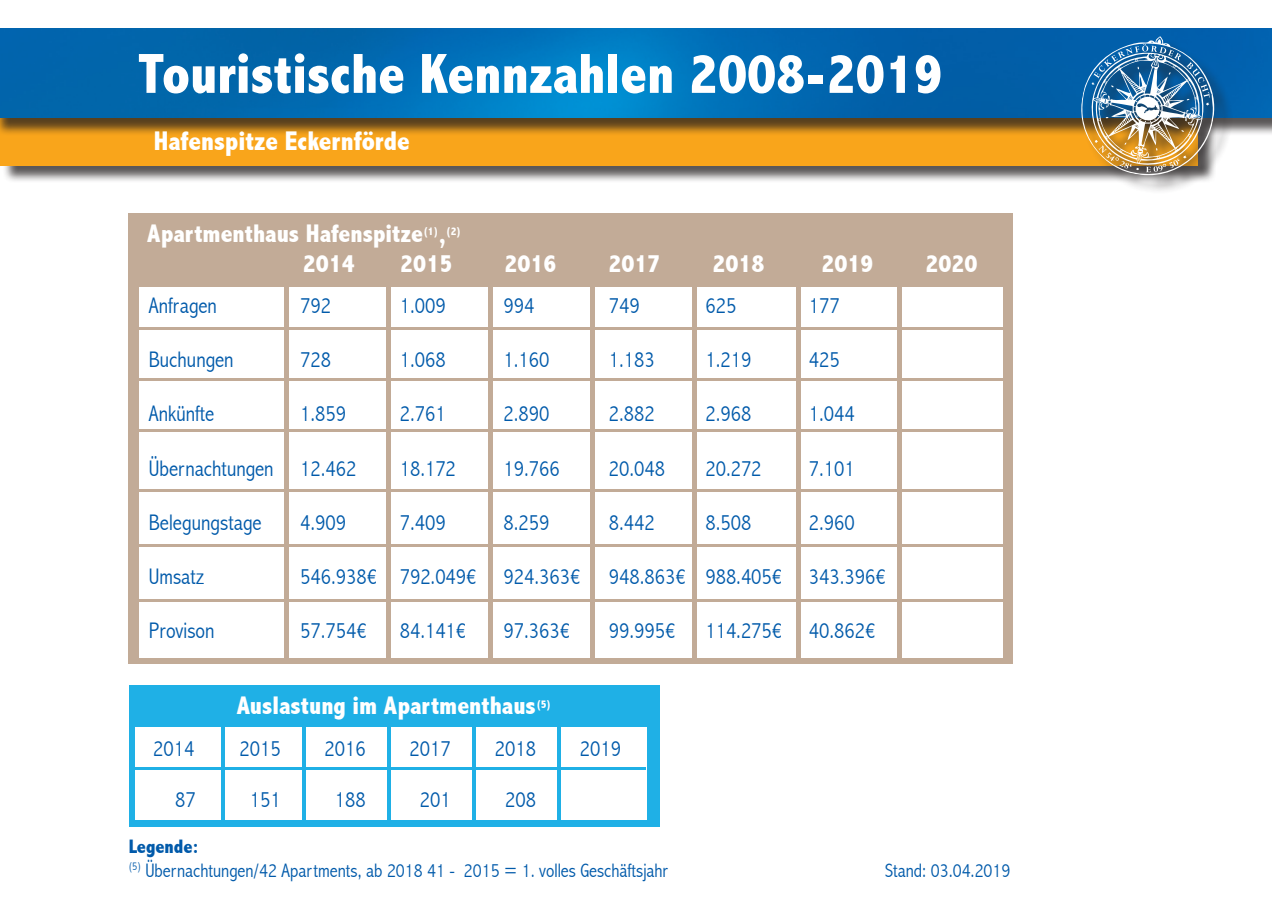
<style>
.page{position:relative;width:1272px;height:902px;background:#fff}
.page>*{position:absolute;margin:0;border:0;box-sizing:border-box;transform-origin:0 0}
.t1{font:800 condensed 57px "Abadi";color:#fff}
.t2{font:800 condensed 27px "Abadi";color:#fff}
.t3{font:800 condensed 25.5px "Abadi";color:#fff}
.t4{font:300 condensed 22.5px "Abadi";color:#015aaa}
.t5{font:300 condensed 19.5px "Abadi";color:#015aaa}
.t6{font:800 condensed 19.5px "Abadi";color:#015aaa}
.t7{font:800 condensed 11.4px "Abadi";color:#fff}
</style>
<div class="page">
<div style="left:128px;top:247px;width:884px;height:416px;background:#c2ab97"></div>
<div style="left:139px;top:287px;width:863px;height:370px;background:#fff"></div>
<div style="left:128px;top:213px;width:884px;height:70px;background:#c2ab97"></div>
<hr style="left:284px;top:286px;width:4px;height:374px;background:#c2ab97">
<hr style="left:386px;top:286px;width:4px;height:374px;background:#c2ab97">
<hr style="left:488px;top:286px;width:4px;height:374px;background:#c2ab97">
<hr style="left:590px;top:286px;width:4px;height:374px;background:#c2ab97">
<hr style="left:692px;top:286px;width:4px;height:374px;background:#c2ab97">
<div style="left:129px;top:685px;width:530px;height:141px;background:#1fb0e6"></div>
<div style="left:135px;top:726px;width:511px;height:93px;background:#fff"></div>
<hr style="left:221px;top:722px;width:4px;height:104px;background:#1fb0e6">
<hr style="left:131px;top:767px;width:515px;height:2px;background:#1fb0e6">
<hr style="left:387px;top:722px;width:4px;height:104px;background:#1fb0e6">
<hr style="left:302px;top:722px;width:4px;height:104px;background:#1fb0e6">
<hr style="left:472px;top:722px;width:4px;height:104px;background:#1fb0e6">
<hr style="left:136px;top:327px;width:868px;height:3px;background:#c2ab97">
<hr style="left:135px;top:429px;width:867px;height:3px;background:#c2ab97">
<hr style="left:135px;top:378px;width:868px;height:3px;background:#c2ab97">
<hr style="left:136px;top:489px;width:869px;height:2px;background:#c2ab97">
<hr style="left:135px;top:544px;width:867px;height:2px;background:#c2ab97">
<hr style="left:133px;top:600px;width:872px;height:2px;background:#c2ab97">
<hr style="left:557px;top:715px;width:4px;height:104px;background:#1fb0e6">
<div style="left:2px;top:119px;width:1214px;height:64px;background:#231f20;opacity:.75"></div>
<div style="left:0;top:117px;width:1197px;height:48px;background:#f9a51b"></div>
<div style="left:0;top:31px;width:1271px;height:105px;background:#231f20;opacity:.75"></div>
<img style="left:0;top:29px;width:1271px;height:88px">
<div style="left:1083px;top:40px;width:149px;height:154px;background:#231f20;opacity:.75"></div>
<img style="left:1079px;top:36px;width:136px;height:143px">
<div style="left:795px;top:286px;width:5px;height:374px;background:#c2ab97"></div>
<hr style="left:897px;top:283px;width:4px;height:374px;background:#c2ab97">
<p class="t1" style="left:137px;top:41px;width:807px">Touristische Kennzahlen 2008-2019</p>
<p class="t2" style="left:154px;top:126px;width:257px">Hafenspitze Eckernförde</p>
<p class="t3" style="left:147px;top:218px;width:277px">Apartmenthaus Hafenspitze</p>
<p class="t7" style="left:423px;top:224px;width:17px">(1)</p>
<p class="t7" style="left:446px;top:224px;width:17px">(2)</p>
<p class="t3" style="left:438px;top:218px;width:9px">,</p>
<p class="t4" style="left:149px;top:293px;width:70px">Anfragen</p>
<p class="t4" style="left:149px;top:347px;width:86px">Buchungen</p>
<p class="t4" style="left:149px;top:401px;width:67px">Ankünfte</p>
<p class="t4" style="left:149px;top:455px;width:126px">Übernachtungen</p>
<p class="t4" style="left:149px;top:509px;width:114px">Belegungstage</p>
<p class="t4" style="left:149px;top:563px;width:57px">Umsatz</p>
<p class="t4" style="left:149px;top:617px;width:67px">Provison</p>
<p class="t3" style="left:303px;top:249px;width:54px">2014</p>
<p class="t3" style="left:400px;top:249px;width:54px">2015</p>
<p class="t3" style="left:504px;top:249px;width:54px">2016</p>
<p class="t3" style="left:608px;top:249px;width:54px">2017</p>
<p class="t3" style="left:712px;top:249px;width:54px">2018</p>
<p class="t3" style="left:821px;top:249px;width:54px">2019</p>
<p class="t3" style="left:925px;top:249px;width:54px">2020</p>
<p class="t4" style="left:300px;top:293px;width:32px">792</p>
<p class="t4" style="left:300px;top:347px;width:32px">728</p>
<p class="t4" style="left:300px;top:401px;width:47px">1.859</p>
<p class="t4" style="left:300px;top:455px;width:58px">12.462</p>
<p class="t4" style="left:300px;top:509px;width:47px">4.909</p>
<p class="t4" style="left:300px;top:563px;width:78px">546.938€</p>
<p class="t4" style="left:300px;top:617px;width:68px">57.754€</p>
<p class="t4" style="left:400px;top:293px;width:47px">1.009</p>
<p class="t4" style="left:400px;top:347px;width:47px">1.068</p>
<p class="t4" style="left:400px;top:401px;width:47px">2.761</p>
<p class="t4" style="left:400px;top:455px;width:58px">18.172</p>
<p class="t4" style="left:400px;top:509px;width:47px">7.409</p>
<p class="t4" style="left:400px;top:563px;width:78px">792.049€</p>
<p class="t4" style="left:400px;top:617px;width:68px">84.141€</p>
<p class="t4" style="left:503px;top:293px;width:32px">994</p>
<p class="t4" style="left:503px;top:347px;width:47px">1.160</p>
<p class="t4" style="left:503px;top:401px;width:47px">2.890</p>
<p class="t4" style="left:503px;top:455px;width:58px">19.766</p>
<p class="t4" style="left:503px;top:509px;width:47px">8.259</p>
<p class="t4" style="left:503px;top:563px;width:78px">924.363€</p>
<p class="t4" style="left:503px;top:617px;width:68px">97.363€</p>
<p class="t4" style="left:609px;top:293px;width:32px">749</p>
<p class="t4" style="left:609px;top:347px;width:47px">1.183</p>
<p class="t4" style="left:609px;top:401px;width:47px">2.882</p>
<p class="t4" style="left:609px;top:455px;width:58px">20.048</p>
<p class="t4" style="left:609px;top:509px;width:47px">8.442</p>
<p class="t4" style="left:609px;top:563px;width:78px">948.863€</p>
<p class="t4" style="left:609px;top:617px;width:68px">99.995€</p>
<p class="t4" style="left:705px;top:293px;width:32px">625</p>
<p class="t4" style="left:705px;top:347px;width:47px">1.219</p>
<p class="t4" style="left:705px;top:401px;width:47px">2.968</p>
<p class="t4" style="left:705px;top:455px;width:58px">20.272</p>
<p class="t4" style="left:705px;top:509px;width:47px">8.508</p>
<p class="t4" style="left:705px;top:563px;width:78px">988.405€</p>
<p class="t4" style="left:705px;top:617px;width:78px">114.275€</p>
<p class="t4" style="left:808px;top:293px;width:32px">177</p>
<p class="t4" style="left:808px;top:347px;width:32px">425</p>
<p class="t4" style="left:808px;top:401px;width:47px">1.044</p>
<p class="t4" style="left:808px;top:455px;width:47px">7.101</p>
<p class="t4" style="left:808px;top:509px;width:47px">2.960</p>
<p class="t4" style="left:808px;top:563px;width:78px">343.396€</p>
<p class="t4" style="left:808px;top:617px;width:68px">40.862€</p>
<p class="t4" style="left:153px;top:735px;width:43px">2014</p>
<p class="t4" style="left:175px;top:786px;width:22px">87</p>
<p class="t3" style="left:237px;top:690px;width:300px">Auslastung im Apartmenthaus</p>
<p class="t7" style="left:536px;top:697px;width:17px">(5)</p>
<p class="t4" style="left:324px;top:735px;width:43px">2016</p>
<p class="t4" style="left:335px;top:786px;width:32px">188</p>
<p class="t4" style="left:239px;top:735px;width:43px">2015</p>
<p class="t4" style="left:250px;top:786px;width:32px">151</p>
<p class="t4" style="left:494px;top:735px;width:43px">2018</p>
<p class="t4" style="left:505px;top:786px;width:32px">208</p>
<p class="t4" style="left:409px;top:735px;width:43px">2017</p>
<p class="t4" style="left:420px;top:786px;width:32px">201</p>
<p class="t4" style="left:580px;top:735px;width:43px">2019</p>
<p class="t6" style="left:129px;top:835px;width:71px">Legende:</p>
<p class="t5" style="left:129px;top:858px;width:541px"><sup>(5)</sup> Übernachtungen/42 Apartments, ab 2018 41 - 2015 = 1. volles Geschäftsjahr</p>
<p class="t5" style="left:885px;top:858px;width:127px">Stand: 03.04.2019</p>
</div>
